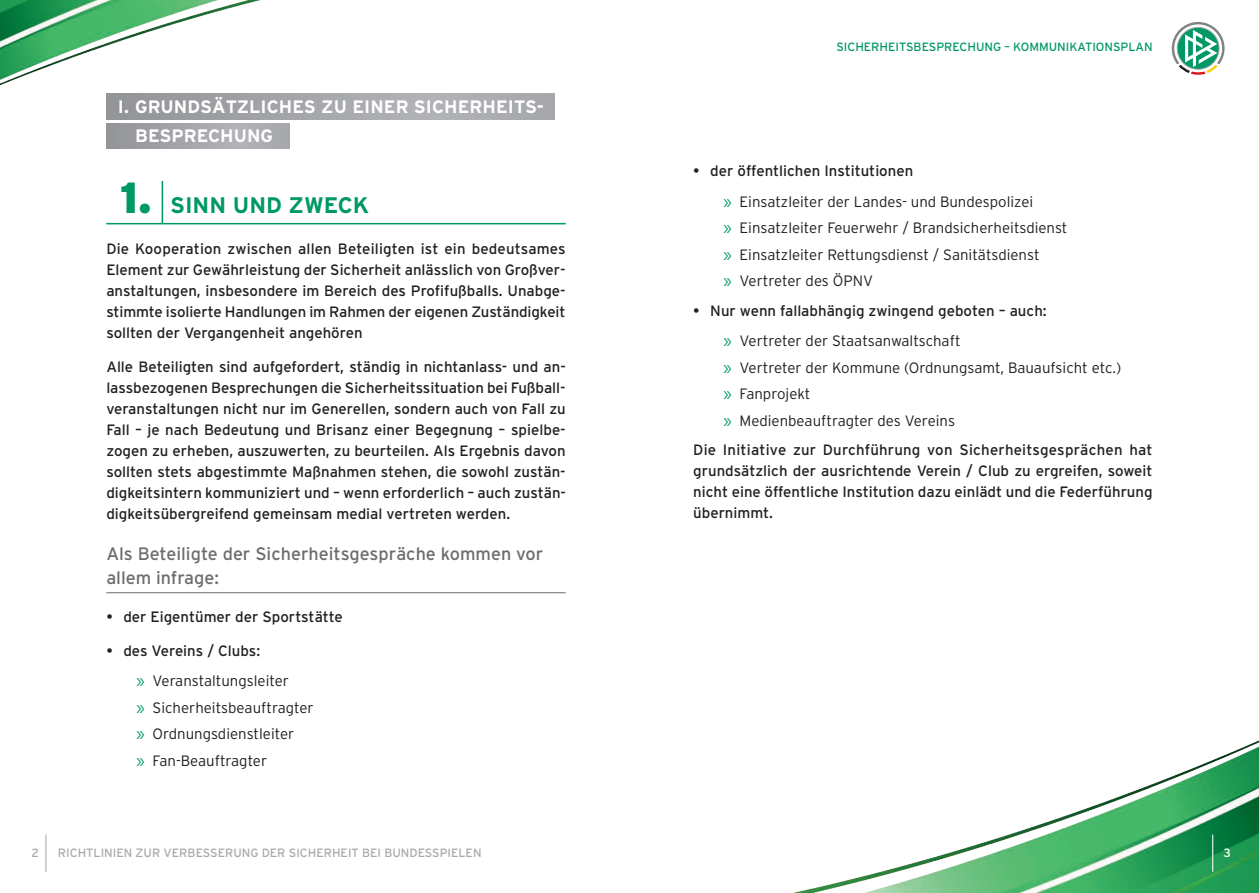
<style>
.page{position:relative;width:1259px;height:893px;background:#fff}
.page>*{position:absolute;margin:0;border:0;box-sizing:border-box;transform-origin:0 0}
.t1{font:700 22.5px "Interstate";color:#009864}
.t2{font:18px/24px "Interstate";color:#6c6d70}
.t3{font:700 18px/29.7px "Interstate";letter-spacing:.005em;color:#fff}
.t4{font:15px/21px "Interstate";color:#231f20;text-align:justify}
.t5{font:300 15px/26.5px "Interstate";color:#231f20}
.t6{font:12px "Interstate";color:#a8a9ad}
.t7{font:12px "Interstate";color:#009864}
.t8{font:12px "Interstate";color:#fff}
.s1{font-weight:900;font-size:43.5px}
.s2{font-weight:400}
.s3{color:#009864}
.s4{font-weight:300;color:#009864}
.s5{font-weight:300}
</style>
<div class="page">
<img style="left:0;top:0;width:1259px;height:893px">
<div style="left:106px;top:94px;width:448px;height:25px;background:linear-gradient(to right,#97989c,#b3b3b8)"></div>
<div style="left:106px;top:123px;width:183px;height:26px;background:linear-gradient(to right,#96989b,#b3b4b8)"></div>
<hr style="left:106px;top:592px;width:460px;height:1px;background:#6c6d70">
<hr style="left:162px;top:181px;width:1px;height:42px;background:#009864">
<hr style="left:106px;top:223px;width:460px;height:1px;background:#009864">
<hr style="left:1212px;top:834px;width:1px;height:38px;background:#fff">
<hr style="left:45px;top:834px;width:1px;height:38px;background:#a8a9ad">
<p class="t3" style="left:135px;top:91px;width:410px;text-indent:-17px">I. GRUNDSÄTZLICHES ZU EINER SICHERHEITS-<br>BESPRECHUNG</p>
<h1 class="t1" style="left:120px;top:192px;width:247px"><span class="s1">1.</span> SINN UND ZWECK</h1>
<p class="t4" style="left:106px;top:238px;width:461px">Die Kooperation zwischen allen Beteiligten ist ein bedeutsames Element zur Gewährleistung der Sicherheit anlässlich von Großver&shy;anstaltungen, insbesondere im Bereich des Profifußballs. U nabge&shy;stimmte isolierte Handlungen im Rahmen der eigenen Zuständigkeit sollten der Vergangenheit angehören</p>
<p class="t4" style="left:106px;top:356px;width:461px">Alle Beteiligten sind aufgefordert, ständig in nichtanlass- und an&shy;lassbezogenen Besprechungen die Sicherheitssituation bei Fußball&shy;veranstaltungen nicht nur im Generellen, sondern auch von Fall zu Fall – je nach Bedeutung und Brisanz einer Begegnung – spielbe&shy;zogen zu erheben, auszuwerten, zu beurteilen. Als Ergebnis davon sollten stets abgestimmte Maßnahmen stehen, die sowohl zustän&shy;digkeitsintern kommuniziert und – wenn erforderlich – auch zustän&shy;digkeitsübergreifend gemeinsam medial vertreten werden.</p>
<p class="t2" style="left:106px;top:541px;width:438px">Als Beteiligte der Sicherheitsgespräche kommen vor allem infrage:</p>
<p class="t4" style="left:106px;top:606px;width:238px">• der Eigentümer der Sportstätte</p>
<p class="t5" style="left:136px;top:635px;width:154px;line-height:30.8px;text-indent:-30px"><span class="s2">• des Vereins / Clubs:<br></span><span class="s3">»</span> Veranstaltungsleiter</p>
<p class="t5" style="left:136px;top:694px;width:179px"><span class="s3">»</span> Sicherheitsbeauftragter <span class="s3">»</span> Ordnungsdienstleiter<br><span class="s3">»</span> Fan-Beauftragter</p>
<p class="t7" style="left:836px;top:40px;width:318px">Sicherheitsbesprechung – Kommunikationsplan</p>
<p class="t5" style="left:723px;top:155px;width:312px;line-height:30.8px;text-indent:-30px"><span class="s2">• der öffentlichen Institutionen<br></span><span class="s3">»</span> Einsatzleiter der Landes- und Bundespolizei</p>
<p class="t5" style="left:723px;top:214px;width:346px"><span class="s3">»</span> Einsatzleiter Feuerwehr / Brandsicherheitsdienst <span class="s3">»</span> Einsatzleiter Rettungsdienst / Sanitätsdienst<br><span class="s3">»</span> Vertreter des ÖPNV</p>
<p class="t4" style="left:723px;top:295px;width:325px;line-height:30.8px;text-indent:-30px">• Nur wenn fallabhängig zwingend geboten – auch: <span class="s4">»</span> <span class="s5">Vertreter der Staatsanwaltschaft</span></p>
<p class="t5" style="left:723px;top:354px;width:400px"><span class="s3">»</span> Vertreter der Kommune (Ordnungsamt, Bauaufsicht etc.) <span class="s3">»</span> Fanprojekt<br><span class="s3">»</span> Medienbeauftragter des Vereins</p>
<p class="t4" style="left:693px;top:439px;width:461px">Die I nitiative zur Durchführung von Sicherheitsgesprächen hat grundsätzlich der ausrichtende Verein / Club zu ergreifen, soweit nicht eine öffentliche I nstitution dazu einlädt und die Federführung übernimmt.</p>
<p class="t6" style="left:31px;top:846px;width:9px">2</p>
<p class="t6" style="left:58px;top:846px;width:425px">Richtlinien zur Verbesserung der Sicherheit bei Bundesspielen</p>
<p class="t8" style="left:1223px;top:846px;width:9px">3</p>
</div>
